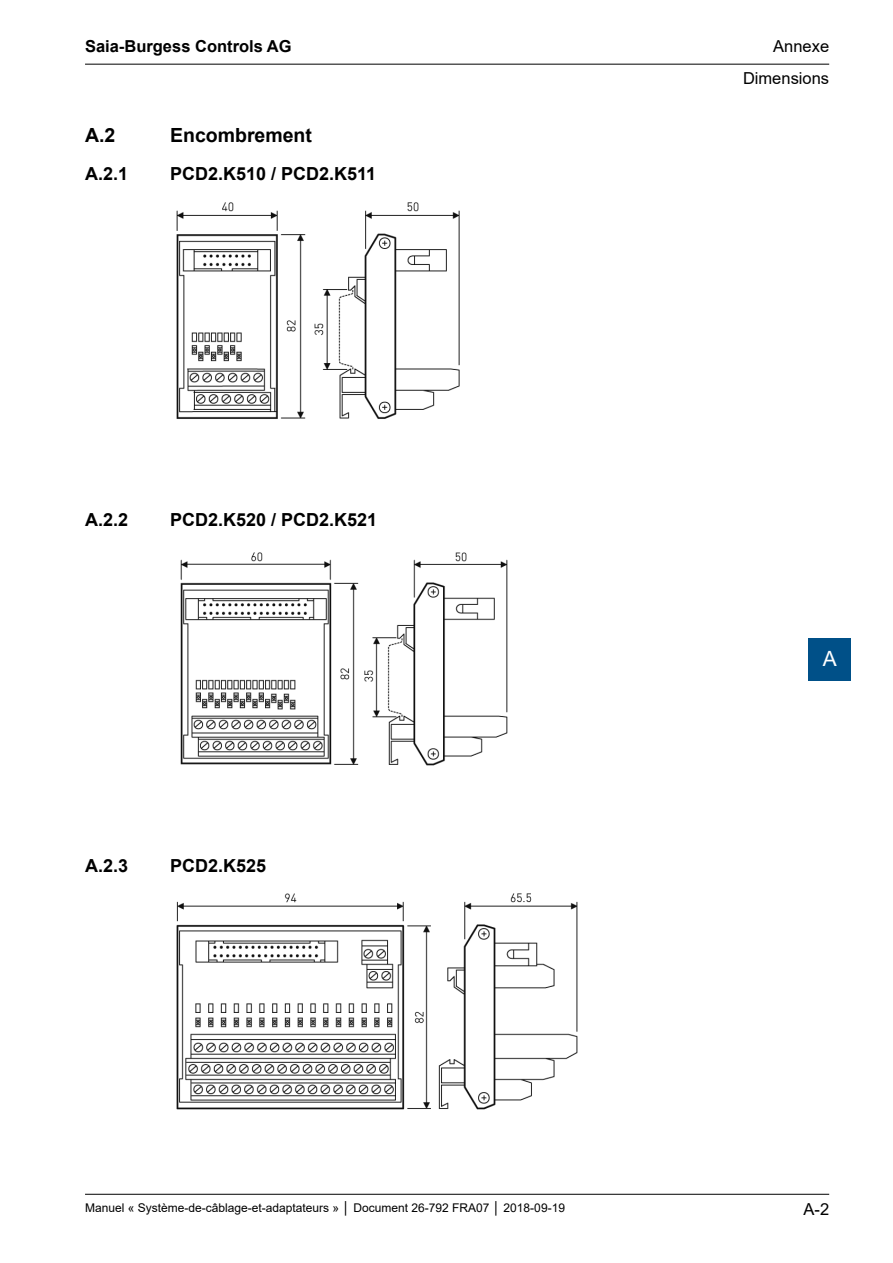
<style>
.page{position:relative;width:893px;height:1263px;background:#fff}
.page>*{position:absolute;margin:0;border:0;box-sizing:border-box;transform-origin:0 0}
.t1{font:21px "Arial";color:#fff}
.Ueberschrift_2{font:700 19.5px "Arial";color:#000}
.Ueberschrift_3{font:700 18px "Arial";color:#000}
.t2{font:700 16.5px "Arial";color:#000}
.t3{font:16.5px "Arial";color:#000}
.t4{font:12px "Arial";color:#000}
</style>
<div class="page">
<hr style="left:85px;top:64px;width:744px;height:1px;background:#000">
<hr style="left:85px;top:1194px;width:744px;height:1px;background:#000">
<div style="left:808px;top:638px;width:42px;height:42px;background:#005088"></div>
<img style="left:176px;top:202px;width:284px;height:217px">
<img style="left:180px;top:552px;width:328px;height:214px">
<img style="left:176px;top:893px;width:402px;height:217px">
<h3 class="t2" style="left:85px;top:35px;width:208px">Saia-Burgess Controls AG</h3>
<p class="Ueberschrift_2" style="left:85px;top:121px;width:32px">A.2</p>
<p class="Ueberschrift_2" style="left:170px;top:121px;width:143px">Encombrement</p>
<p class="Ueberschrift_3" style="left:85px;top:161px;width:45px">A.2.1</p>
<p class="Ueberschrift_3" style="left:170px;top:161px;width:208px">PCD2.K510 / PCD2.K511</p>
<p class="Ueberschrift_3" style="left:85px;top:507px;width:45px">A.2.2</p>
<p class="Ueberschrift_3" style="left:170px;top:507px;width:209px">PCD2.K520 / PCD2.K521</p>
<p class="Ueberschrift_3" style="left:85px;top:853px;width:45px">A.2.3</p>
<p class="Ueberschrift_3" style="left:170px;top:853px;width:98px">PCD2.K525</p>
<p class="t4" style="left:85px;top:1200px;width:481px">Manuel « Système-de-câblage-et-adaptateurs » │ Document 26-792 FRA07 │ 2018-09-19</p>
<h3 class="t3" style="left:773px;top:35px;width:57px">Annexe</h3>
<h3 class="t3" style="left:743px;top:67px;width:88px">Dimensions</h3>
<h1 class="t1" style="left:823px;top:644px;width:16px">A</h1>
<h3 class="t3" style="left:803px;top:1198px;width:27px">A-2</h3>
</div>
